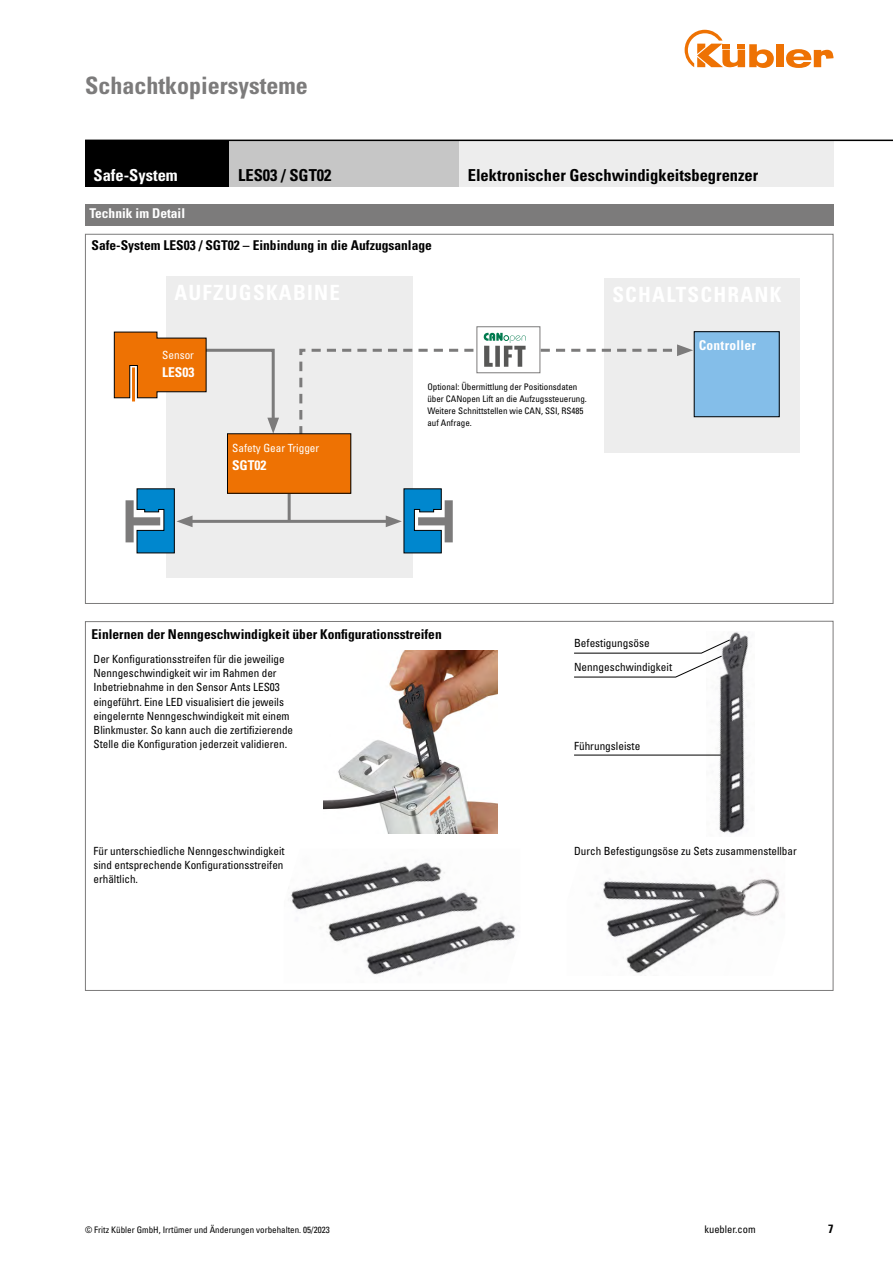
<style>
.page{position:relative;width:893px;height:1263px;background:#fff}
.page>*{position:absolute;margin:0;border:0;box-sizing:border-box;transform-origin:0 0}
.Kapitel{font:700 condensed 24px "Univers LT Std";color:#7c7b7b}
.t1{font:700 condensed 16.5px "Univers LT Std";color:#000}
.t2{font:700 condensed 16.5px "Univers LT Std";color:#fff}
.Bestellschlüssel{font:700 condensed 13.5px "Univers LT Std";color:#000}
.Bestellschlüssel-2{font:700 condensed 13.5px "Univers LT Std";color:#fff}
.Bestellschlüssel-3{font:700 condensed 13.5px "Univers LT Std";letter-spacing:.02em;color:#fff}
.t3{font:700 condensed 12px "Univers LT Std";color:#000}
._9_Text_fett{font:condensed 11.25px/14.2px "Univers LT Std";color:#000}
.t4{font:condensed 11.25px "Univers LT Std";color:#fff}
.t5{font:condensed 10.5px "Univers LT Std";color:#000}
.Bestellschlüssel-4{font:condensed 9px/12px "Univers LT Std";color:#000}
</style>
<div class="page">
<div style="left:776px;top:44px;width:8px;height:23px;background:#ee7203"></div>
<svg style="left:786px;top:49px;width:47px;height:19px"></svg>
<svg style="left:685px;top:30px;width:89px;height:38px"></svg>
<img style="left:707px;top:632px;width:42px;height:202px">
<svg style="left:574px;top:639px;width:156px;height:38px"></svg>
<hr style="left:574px;top:755px;width:147px;height:1px;background:#000">
<img style="left:323px;top:651px;width:175px;height:183px">
<img style="left:602px;top:878px;width:178px;height:95px">
<img style="left:290px;top:861px;width:227px;height:114px">
<div style="left:166px;top:276px;width:246px;height:302px;background:#ededed"></div>
<div style="left:604px;top:279px;width:195px;height:174px;background:#ededed"></div>
<hr style="left:187px;top:520px;width:204px;height:3px;background:#7c7b7b">
<hr style="left:288px;top:434px;width:3px;height:87px;background:#7c7b7b">
<div style="left:130px;top:517px;width:30px;height:8px;background:#7c7b7b"></div>
<div style="left:418px;top:517px;width:31px;height:8px;background:#7c7b7b"></div>
<div style="left:126px;top:500px;width:8px;height:42px;background:#7c7b7b"></div>
<div style="left:445px;top:500px;width:8px;height:42px;background:#7c7b7b"></div>
<svg style="left:136px;top:488px;width:57px;height:66px"></svg>
<svg style="left:386px;top:488px;width:56px;height:66px"></svg>
<svg style="left:114px;top:331px;width:165px;height:102px"></svg>
<hr style="left:132px;top:367px;width:3px;height:34px;background:#ee7203">
<svg style="left:299px;top:333px;width:394px;height:117px"></svg>
<div style="left:476px;top:326px;width:64px;height:47px;border:1px solid #7c7b7b"></div>
<div style="left:459px;top:140px;width:374px;height:47px;background:#ededed"></div>
<div style="left:85px;top:140px;width:145px;height:47px;background:#000"></div>
<div style="left:230px;top:140px;width:229px;height:47px;background:#c6c6c6"></div>
<div style="left:85px;top:204px;width:748px;height:21px;background:#7c7b7b"></div>
<div style="left:694px;top:332px;width:85px;height:85px;background:#84bee9"></div>
<div style="left:694px;top:331px;width:86px;height:86px;border:1px solid #000"></div>
<div style="left:227px;top:434px;width:124px;height:59px;background:#ee7203"></div>
<div style="left:227px;top:433px;width:124px;height:61px;border:1px solid #000"></div>
<hr style="left:85px;top:140px;width:808px;height:1px;background:#000">
<p class="Kapitel" style="left:85px;top:71px;width:224px">Schachtkopiersysteme</p>
<p class="t2" style="left:94px;top:165px;width:86px">Safe-System</p>
<p class="t1" style="left:238px;top:165px;width:95px">LES03 / SGT02</p>
<p class="t1" style="left:468px;top:165px;width:292px">Elektronischer Geschwindigkeitsbegrenzer</p>
<p class="Bestellschlüssel-2" style="left:89px;top:205px;width:97px">Technik im Detail</p>
<p class="Bestellschlüssel" style="left:91px;top:237px;width:342px">Safe-System LES03 / SGT02 – Einbindung in die Aufzugsanlage</p>
<p class="t4" style="left:162px;top:348px;width:33px">Sensor</p>
<p class="Bestellschlüssel-2" style="left:162px;top:364px;width:34px">LES03</p>
<p class="t4" style="left:232px;top:441px;width:89px">Safety Gear Trigger</p>
<p class="Bestellschlüssel-2" style="left:232px;top:457px;width:36px">SGT02</p>
<p class="Bestellschlüssel-4" style="left:427px;top:381px;width:161px">Optional: Übermittlung der Positionsdaten über CANopen Lift an die Aufzugssteuerung.<br>Weitere Schnittstellen wie CAN, SSI, RS485 auf Anfrage.</p>
<p class="Bestellschlüssel-3" style="left:699px;top:337px;width:59px">Controller</p>
<p class="Bestellschlüssel" style="left:91px;top:626px;width:352px">Einlernen der Nenngeschwindigkeit über Konfigurationsstreifen</p>
<p class="_9_Text_fett" style="left:94px;top:652px;width:201px">Der Konfigurationsstreifen für die jeweilige Nenngeschwindigkeit wir im Rahmen der Inbetriebnahme in den Sensor Ants LES03 eingeführt. Eine LED visualisiert die jeweils eingelernte Nenngeschwindigkeit mit einem Blinkmuster. So kann auch die zertifizierende Stelle die Konfiguration jederzeit validieren.</p>
<p class="_9_Text_fett" style="left:574px;top:636px;width:77px">Befestigungsöse</p>
<p class="_9_Text_fett" style="left:574px;top:660px;width:100px">Nenngeschwindigkeit</p>
<p class="_9_Text_fett" style="left:574px;top:738px;width:68px">Führungsleiste</p>
<p class="_9_Text_fett" style="left:94px;top:843px;width:193px;text-align:justify">Für unterschiedliche Nenngeschwindigkeit sind entsprechende Konfigurationsstreifen erhältlich.</p>
<p class="_9_Text_fett" style="left:574px;top:843px;width:224px">Durch Befestigungsöse zu Sets zusammenstellbar</p>
<p class="Bestellschlüssel-4" style="left:85px;top:1224px;width:246px">© Fritz Kübler GmbH, Irrtümer und Änderungen vorbehalten. 05/2023</p>
<p class="t5" style="left:704px;top:1223px;width:53px">kuebler.com</p>
<p class="t3" style="left:828px;top:1221px;width:7px">7</p>
</div>
